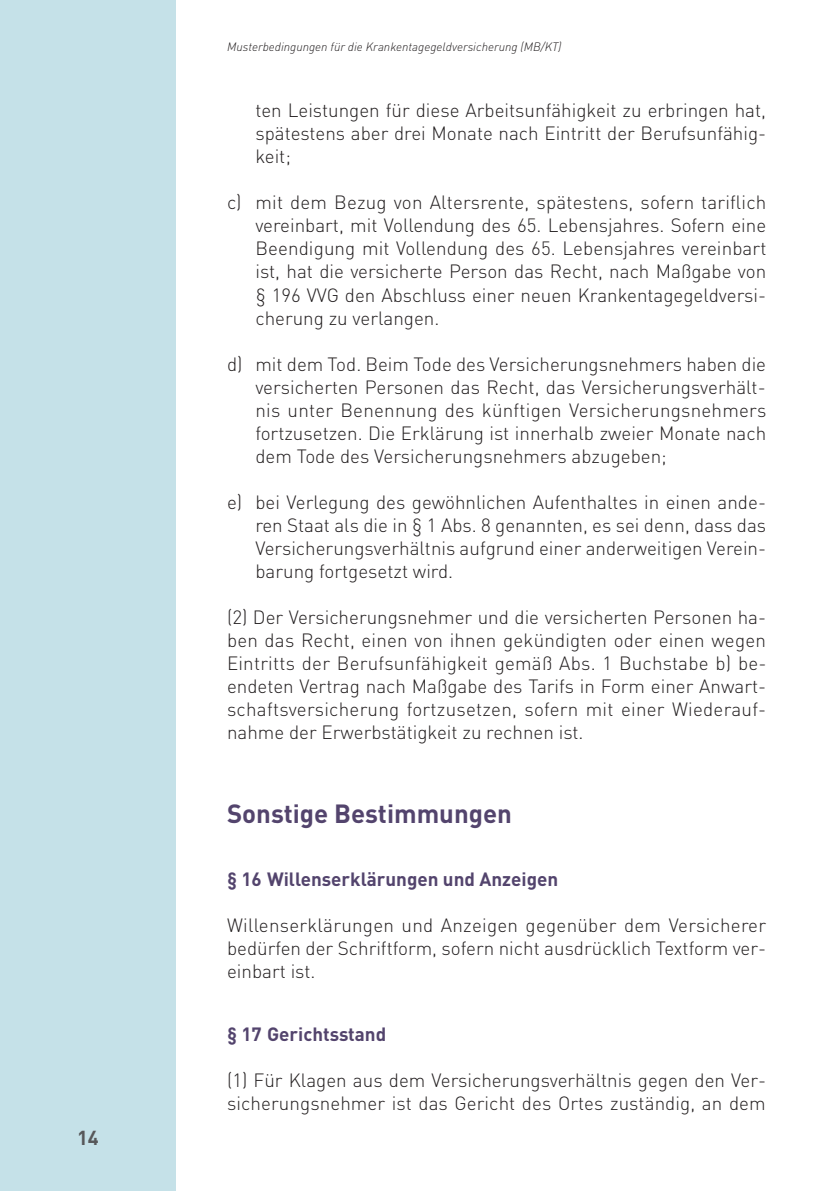
<style>
.page{position:relative;width:840px;height:1191px;background:#fff}
.page>*{position:absolute;margin:0;border:0;box-sizing:border-box;transform-origin:0 0}
.t1{font:700 26px "DIN";color:#53446d}
.t2{font:700 20px "DIN";color:#57585a}
.t3{font:300 19px/23px "DIN";color:#231f20;text-align:justify}
.t4{font:700 19px "DIN";color:#53446d}
.t5{font:italic 300 12px "DIN";color:#231f20}
</style>
<div class="page">
<div style="left:0;top:0;width:176px;height:1191px;background:#c5e1e8"></div>
<p class="t2" style="left:77px;top:1124px;width:23px">14</p>
<p class="t5" style="left:227px;top:39px;width:336px">Musterbedingungen für die Krankentagegeldversicherung (MB/KT)</p>
<p class="t3" style="left:255px;top:99px;width:512px">ten Leistungen für diese Arbeitsunfähigkeit zu erbringen hat, spätestens aber drei Monate nach Eintritt der Berufsunfähig&shy;keit;</p>
<p class="t3" style="left:255px;top:191px;width:512px;text-indent:-28px">c) mit dem Bezug von Altersrente, spätestens, sofern tariflich vereinbart, mit Vollendung des 65. Lebensjahres. Sofern eine Beendigung mit Vollendung des 65. Lebensjahres vereinbart ist, hat die versicherte Person das Recht, nach Maßgabe von § 196 VVG den Abschluss einer neuen Krankentagegeldversi&shy;cherung zu verlangen.</p>
<p class="t3" style="left:255px;top:352px;width:512px;text-indent:-28px">d) mit dem Tod. Beim Tode des Versicherungsnehmers haben die versicherten Personen das Recht, das Versicherungsverhält&shy;nis unter Benennung des künftigen Versicherungsnehmers fortzusetzen. Die Erklärung ist innerhalb zweier Monate nach dem Tode des Versicherungsnehmers abzugeben;</p>
<p class="t3" style="left:255px;top:490px;width:512px;text-indent:-28px">e) bei Verlegung des gewöhnlichen Aufenthaltes in einen ande&shy;ren Staat als die in § 1 Abs. 8 genannten, es sei denn, dass das Versicherungsverhältnis aufgrund einer anderweitigen Verein&shy;barung fortgesetzt wird.</p>
<p class="t3" style="left:227px;top:605px;width:540px">(2) Der Versicherungsnehmer und die versicherten Personen ha&shy;ben das Recht, einen von ihnen gekündigten oder einen wegen Eintritts der Berufsunfähigkeit gemäß Abs. 1 Buchstabe b) be&shy;endeten Vertrag nach Maßgabe des Tarifs in Form einer Anwart&shy;schaftsversicherung fortzusetzen, sofern mit einer Wiederauf&shy;nahme der Erwerbstätigkeit zu rechnen ist.</p>
<h1 class="t1" style="left:227px;top:796px;width:286px">Sonstige Bestimmungen</h1>
<p class="t4" style="left:227px;top:866px;width:332px">§ 16 Willenserklärungen und Anzeigen</p>
<p class="t3" style="left:227px;top:913px;width:540px">Willenserklärungen und Anzeigen gegenüber dem Versicherer bedürfen der Schriftform, sofern nicht ausdrücklich Textform ver&shy;einbart ist.</p>
<p class="t4" style="left:227px;top:1021px;width:161px">§ 17 Gerichtsstand</p>
<p class="t3" style="left:227px;top:1068px;width:540px">(1) Für Klagen aus dem Versicherungsverhältnis gegen den Ver&shy;sicherungsnehmer ist das Gericht des Ortes zuständig, an dem</p>
</div>
